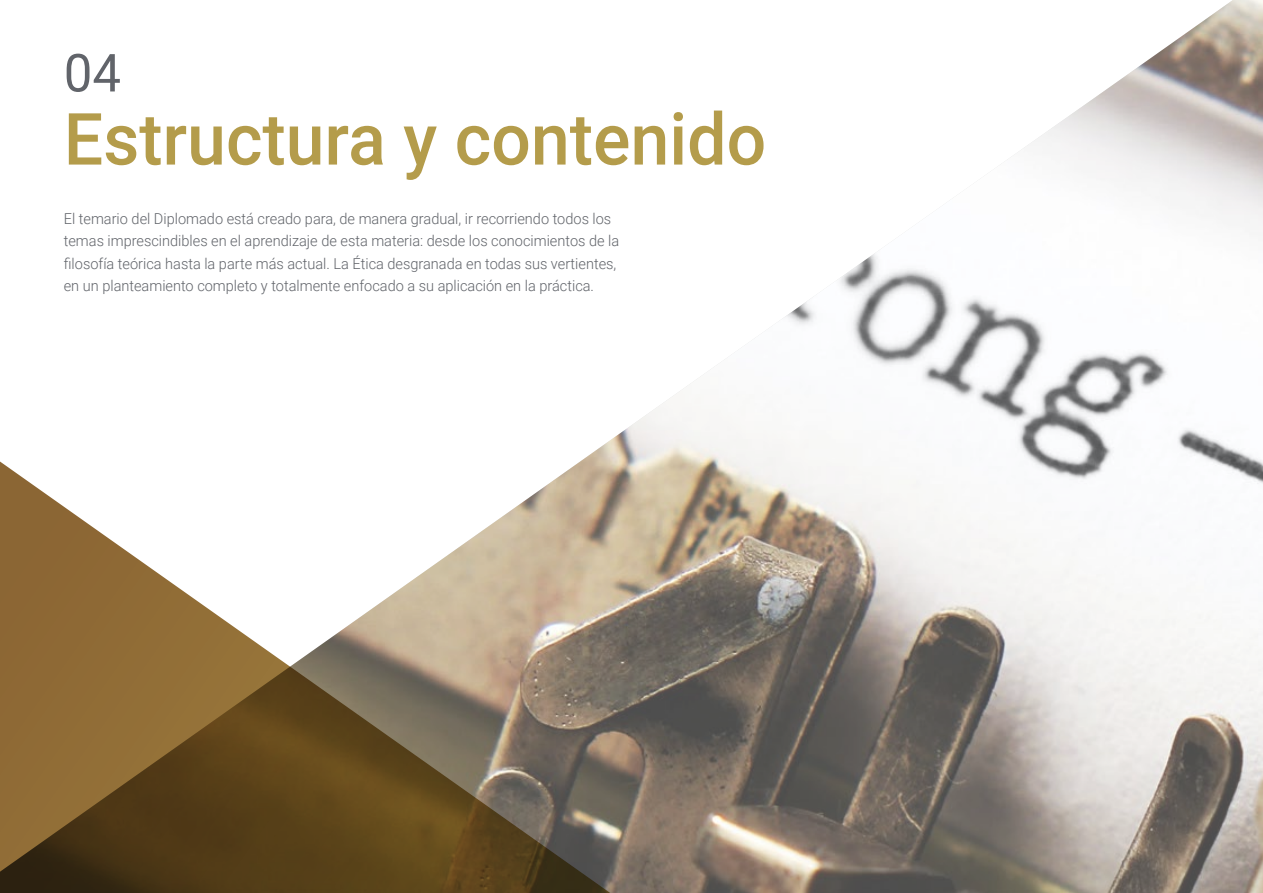
<style>
.page{position:relative;width:1263px;height:893px;background:#fff}
.page>*{position:absolute;margin:0;border:0;box-sizing:border-box;transform-origin:0 0}
.t1{font:500 72px "Roboto";color:#b49c4b}
.t2{font:52.5px "Roboto";color:#61646a}
.t3{font:300 15px/22.5px "Roboto";color:#61646a}
</style>
<div class="page">
<img style="left:602px;top:0;width:661px;height:893px">
<svg style="left:0;top:446px;width:640px;height:447px"></svg>
<h2 class="t2" style="left:64px;top:36px;width:59px">04</h2>
<h1 class="t1" style="left:64px;top:89px;width:704px">Estructura y contenido</h1>
<p class="t3" style="left:64px;top:207px;width:557px">El temario del Diplomado está creado para, de manera gradual, ir recorriendo todos los temas imprescindibles en el aprendizaje de esta materia: desde los conocimientos de la filosofía teórica hasta la parte más actual. La Ética desgranada en todas sus vertientes, en un planteamiento completo y totalmente enfocado a su aplicación en la práctica.</p>
</div>
